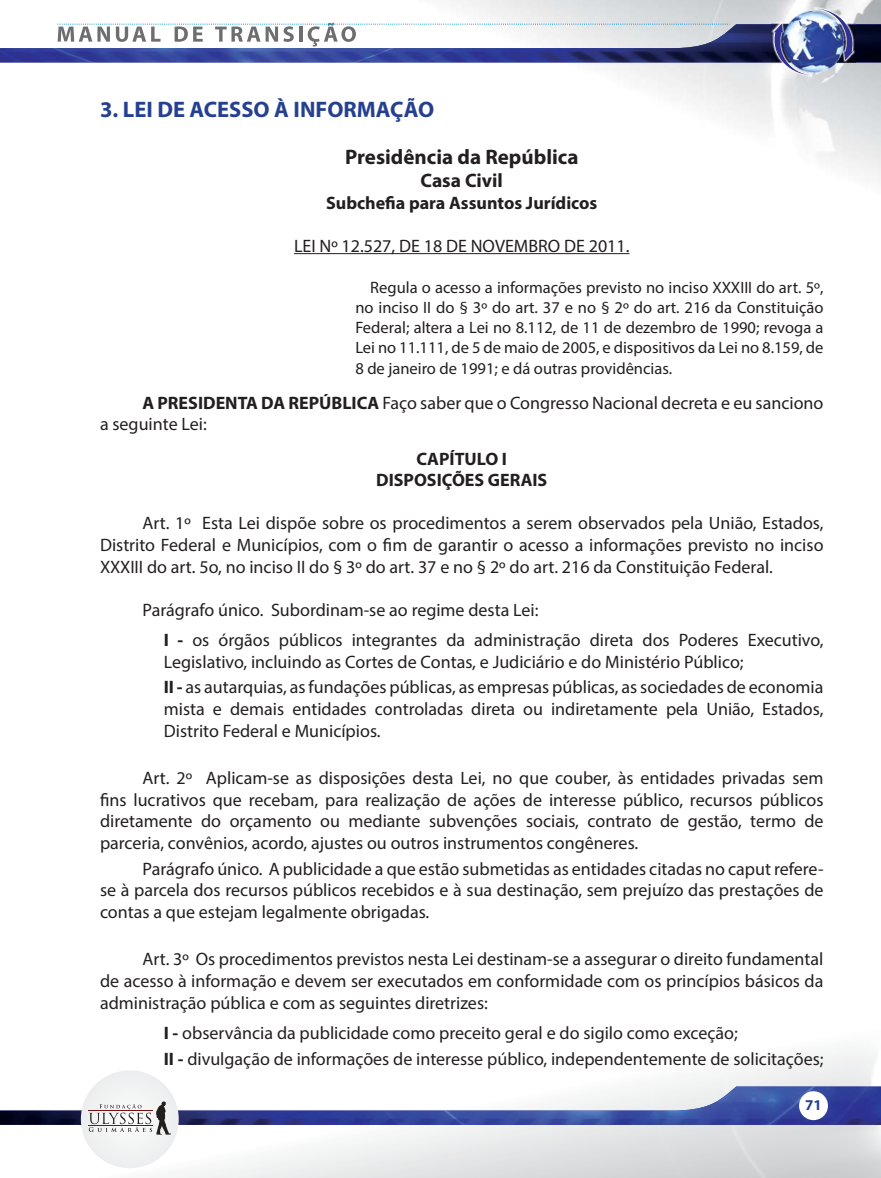
<style>
.page{position:relative;width:881px;height:1178px;background:#fff}
.page>*{position:absolute;margin:0;border:0;box-sizing:border-box;transform-origin:0 0}
.t1{font:700 22.5px "Myriad Pro";color:#25408e}
.t2{font:700 21px "Myriad Pro";color:#231f20}
.t3{font:700 19.5px "Myriad Pro";color:#231f20}
.t4{font:18px/21.6px "Myriad Pro";color:#231f20}
.t5{font:700 18px/21.6px "Myriad Pro";color:#231f20;text-align:center}
.t6{font:16.5px/19.8px "Myriad Pro";color:#231f20;text-align:justify}
.t7{font:700 15px "Myriad Pro";color:#25408e}
.s1{font-weight:700}
</style>
<div class="page">
<img style="left:451px;top:0;width:429px;height:180px">
<div style="left:81px;top:1070px;width:98px;height:98px;background:#eff0f0;border-radius:50%"></div>
<svg style="left:0;top:1086px;width:880px;height:48px"></svg>
<hr style="left:88px;top:1110px;width:64px;height:1px;background:#761113">
<hr style="left:88px;top:1125px;width:64px;height:1px;background:#761113">
<div style="left:798px;top:1091px;width:29px;height:29px;background:#fff;border-radius:50%"></div>
<img style="left:813px;top:6px;width:42px;height:3px">
<img style="left:771px;top:75px;width:41px;height:2px">
<svg style="left:0;top:9px;width:880px;height:66px"></svg>
<hr style="left:294px;top:253px;width:335px;height:1px;background:#231f20">
<p class="t1" style="left:100px;top:101px;width:335px">3. LEI DE ACESSO À INFORMAÇÃO</p>
<p class="t2" style="left:345px;top:149px;width:235px">Presidência da República</p>
<p class="t3" style="left:420px;top:173px;width:84px">Casa Civil</p>
<p class="t5" style="left:326px;top:194px;width:273px">Subchefia para Assuntos Jurídicos</p>
<p class="t4" style="left:294px;top:237px;width:337px">LEI Nº 12.527, DE 18 DE NOVEMBRO DE 2011.</p>
<p class="t6" style="left:355px;top:279px;width:469px;text-indent:15px">Regula o acesso a informações previsto no inciso XXXIII do art. 5º, no inciso II do § 3º do art. 37 e no § 2º do art. 216 da Constituição Federal; altera a Lei no 8.112, de 11 de dezembro de 1990; revoga a Lei no 11.111, de 5 de maio de 2005, e dispositivos da Lei no 8.159, de</p>
<p class="t6" style="left:355px;top:360px;width:318px">8 de janeiro de 1991; e dá outras providências.</p>
<p class="t4" style="left:100px;top:394px;width:724px;text-indent:43px"><span class="s1">A PRESIDENTA DA REPÚBLICA</span> Faço saber que o Congresso Nacional decreta e eu sanciono a seguinte Lei:</p>
<p class="t5" style="left:376px;top:449px;width:173px">CAPÍTULO I<br>DISPOSIÇÕES GERAIS</p>
<p class="t4" style="left:100px;top:514px;width:724px;text-align:justify;text-indent:43px">Art. 1º Esta Lei dispõe sobre os procedimentos a serem observados pela União, Estados, Distrito Federal e Municípios, com o fim de garantir o acesso a informações previsto no inciso XXXIII do art. 5o, no inciso II do § 3º do art. 37 e no § 2º do art. 216 da Constituição Federal.</p>
<p class="t4" style="left:164px;top:596px;width:661px;line-height:30.2px;text-indent:-21px">Parágrafo único. Subordinam-se ao regime desta Lei:<br><span class="s1">I -</span> os órgãos públicos integrantes da administração direta dos Poderes Executivo,</p>
<p class="t4" style="left:164px;top:650px;width:661px;line-height:25.8px">Legislativo, incluindo as Cortes de Contas, e Judiciário e do Ministério Público;<br><span class="s1">II -</span> as autarquias, as fundações públicas, as empresas públicas, as sociedades de economia</p>
<p class="t4" style="left:164px;top:700px;width:661px">mista e demais entidades controladas direta ou indiretamente pela União, Estados,<br>Distrito Federal e Municípios.</p>
<p class="t4" style="left:100px;top:769px;width:724px;text-align:justify;text-indent:43px">Art. 2º Aplicam-se as disposições desta Lei, no que couber, às entidades privadas sem fins lucrativos que recebam, para realização de ações de interesse público, recursos públicos diretamente do orçamento ou mediante subvenções sociais, contrato de gestão, termo de parceria, convênios, acordo, ajustes ou outros instrumentos congêneres.</p>
<p class="t4" style="left:100px;top:860px;width:724px;text-align:justify;text-indent:43px">Parágrafo único. A publicidade a que estão submetidas as entidades citadas no caput refere&shy;se à parcela dos recursos públicos recebidos e à sua destinação, sem prejuízo das prestações de contas a que estejam legalmente obrigadas.</p>
<p class="t4" style="left:100px;top:950px;width:724px;text-align:justify;text-indent:43px">Art. 3º Os procedimentos previstos nesta Lei destinam-se a assegurar o direito fundamental de acesso à informação e devem ser executados em conformidade com os princípios básicos da administração pública e com as seguintes diretrizes:</p>
<p class="t4" style="left:164px;top:1021px;width:661px;line-height:25.8px"><span class="s1">I -</span> observância da publicidade como preceito geral e do sigilo como exceção;<br><span class="s1">II -</span> divulgação de informações de interesse público, independentemente de solicitações;</p>
<p class="t7" style="left:804px;top:1099px;width:18px">71</p>
</div>
